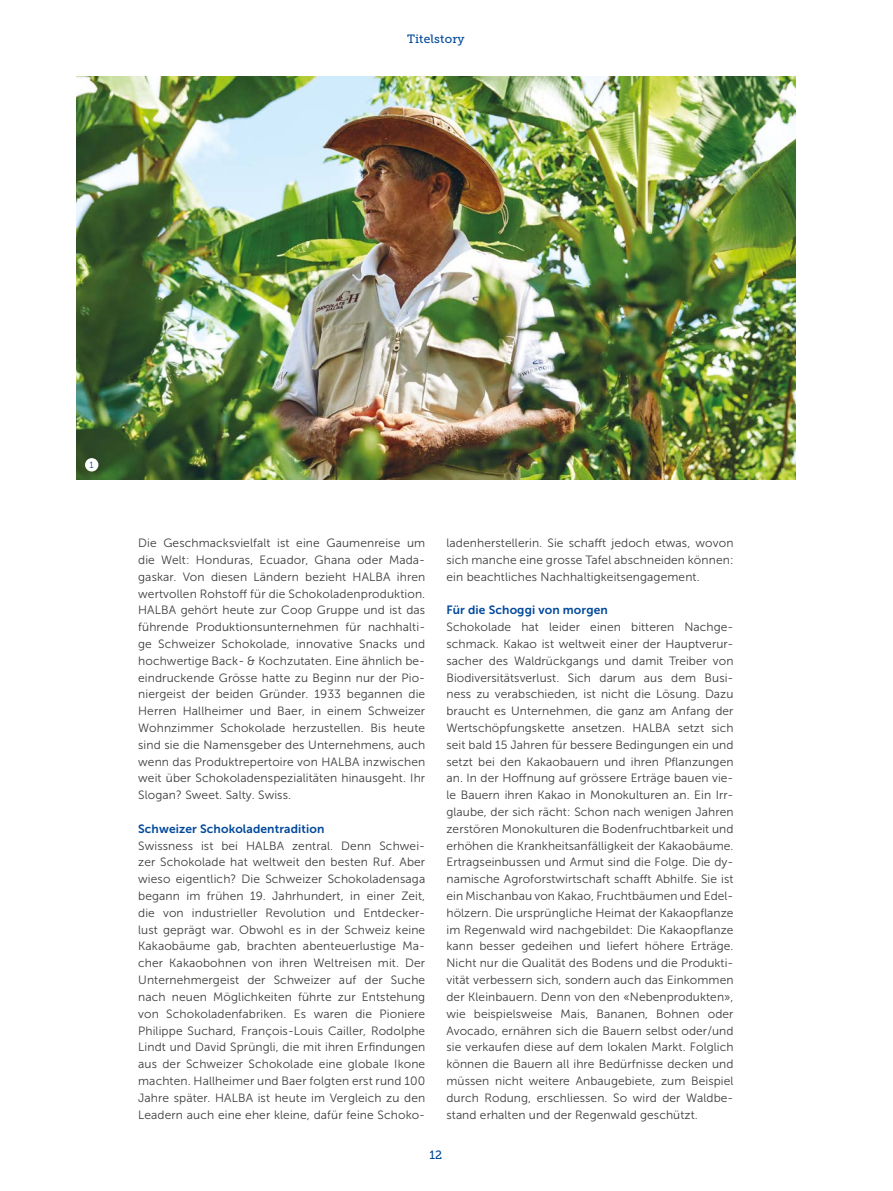
<style>
.page{position:relative;width:893px;height:1191px;background:#fff}
.page>*{position:absolute;margin:0;border:0;box-sizing:border-box;transform-origin:0 0}
.Lauftext{font:12px/16.8px "Museo Sans 300";letter-spacing:.005em;color:#3c3c3b;text-align:justify}
.Interview_Frage{font:12px "Museo Sans 700";letter-spacing:.01em;color:#00489a}
.Rubrik_Pagina{font:12px "Museo Slab 500";letter-spacing:.015em;color:#00489a}
.Legende_Bild_Grafik{font:9px "Museo Sans 300";color:#00489a}
</style>
<div class="page">
<img style="left:77px;top:77px;width:718px;height:403px">
<div style="left:85px;top:458px;width:13px;height:13px;background:#fff;border-radius:50%"></div>
<p class="Rubrik_Pagina" style="left:407px;top:32px;width:59px">Titelstory</p>
<p class="Legende_Bild_Grafik" style="left:90px;top:460px;width:6px">1</p>
<p class="Lauftext" style="left:138px;top:534px;width:289px">Die Geschmacksvielfalt ist eine Gaumenreise um die Welt: Honduras, Ecuador, Ghana oder Mada&shy;gaskar. Von diesen Ländern bezieht HALBA ihren wertvollen Rohstoff für die Schokoladenproduktion.<br>HALBA gehört heute zur Coop Gruppe und ist das führende Produktionsunternehmen für nachhalti&shy;ge Schweizer Schokolade, innovative Snacks und hochwertige Back- &amp; Kochzutaten. Eine ähnlich be&shy;eindruckende Grösse hatte zu Beginn nur der Pio&shy;niergeist der beiden Gründer. 1933 begannen die Herren Hallheimer und Baer, in einem Schweizer Wohnzimmer Schokolade herzustellen. Bis heute sind sie die Namensgeber des Unternehmens, auch wenn das Produktrepertoire von HALBA inzwischen weit über Schokoladenspezialitäten hinausgeht. Ihr Slogan? Sweet. Salty. Swiss.</p>
<p class="Interview_Frage" style="left:138px;top:822px;width:188px">Schweizer Schokoladentradition</p>
<p class="Lauftext" style="left:138px;top:837px;width:289px">Swissness ist bei HALBA zentral. Denn Schwei&shy;zer Schokolade hat weltweit den besten Ruf. Aber wieso eigentlich? Die Schweizer Schokoladensaga begann im frühen 19. Jahrhundert, in einer Zeit, die von industrieller Revolution und Entdecker&shy;lust geprägt war. Obwohl es in der Schweiz keine Kakaobäume gab, brachten abenteuerlustige Ma&shy;cher Kakaobohnen von ihren Weltreisen mit. Der Unternehmergeist der Schweizer auf der Suche nach neuen Möglichkeiten führte zur Entstehung von Schokoladenfabriken. Es waren die Pioniere Philippe Suchard, François-Louis Cailler, Rodolphe Lindt und David Sprüngli, die mit ihren Erfindungen aus der Schweizer Schokolade eine globale Ikone machten. Hallheimer und Baer folgten erst rund 100<br>Jahre später. HALBA ist heute im Vergleich zu den Leadern auch eine eher kleine, dafür feine Schoko-</p>
<p class="Lauftext" style="left:446px;top:534px;width:289px">ladenherstellerin. Sie schafft jedoch etwas, wovon sich manche eine grosse Tafel abschneiden können: ein beachtliches Nachhaltigkeitsengagement.</p>
<p class="Interview_Frage" style="left:446px;top:603px;width:163px">Für die Schoggi von morgen</p>
<p class="Lauftext" style="left:446px;top:618px;width:289px;text-align:left">Schokolade hat leider einen bitteren Nachge&shy;schmack. Kakao ist weltweit einer der Hauptverur&shy;sacher des Waldrückgangs und damit Treiber von Biodiversitätsverlust. Sich darum aus dem Busi&shy;ness zu verabschieden, ist nicht die Lösung. Dazu braucht es Unternehmen, die ganz am Anfang der Wertschöpfungskette ansetzen. HALBA setzt sich seit bald 15 Jahren für bessere Bedingungen ein und setzt bei den Kakaobauern und ihren Pflanzungen an. In der Hoffnung auf grössere Erträge bauen vie&shy;le Bauern ihren Kakao in Monokulturen an. Ein Irr&shy;glaube, der sich rächt: Schon nach wenigen Jahren zerstören Monokulturen die Bodenfruchtbarkeit und erhöhen die Krankheitsanfälligkeit der Kakaobäume.<br>Ertragseinbussen und Armut sind die Folge. Die dy&shy;namische Agroforstwirtschaft schafft Abhilfe. Sie ist ein Mischanbau von Kakao, Fruchtbäumen und Edel&shy;hölzern. Die ursprüngliche Heimat der Kakaopflanze im Regenwald wird nachgebildet: Die Kakaopflanze kann besser gedeihen und liefert höhere Erträge.<br>Nicht nur die Qualität des Bodens und die Produkti&shy;vität verbessern sich, sondern auch das Einkommen der Kleinbauern. Denn von den «Nebenprodukten», wie beispielsweise Mais, Bananen, Bohnen oder Avocado, ernähren sich die Bauern selbst oder/und sie verkaufen diese auf dem lokalen Markt. Folglich können die Bauern all ihre Bedürfnisse decken und müssen nicht weitere Anbaugebiete, zum Beispiel durch Rodung, erschliessen. So wird der Waldbe&shy;stand erhalten und der Regenwald geschützt.</p>
<p class="Rubrik_Pagina" style="left:429px;top:1148px;width:14px">12</p>
</div>
